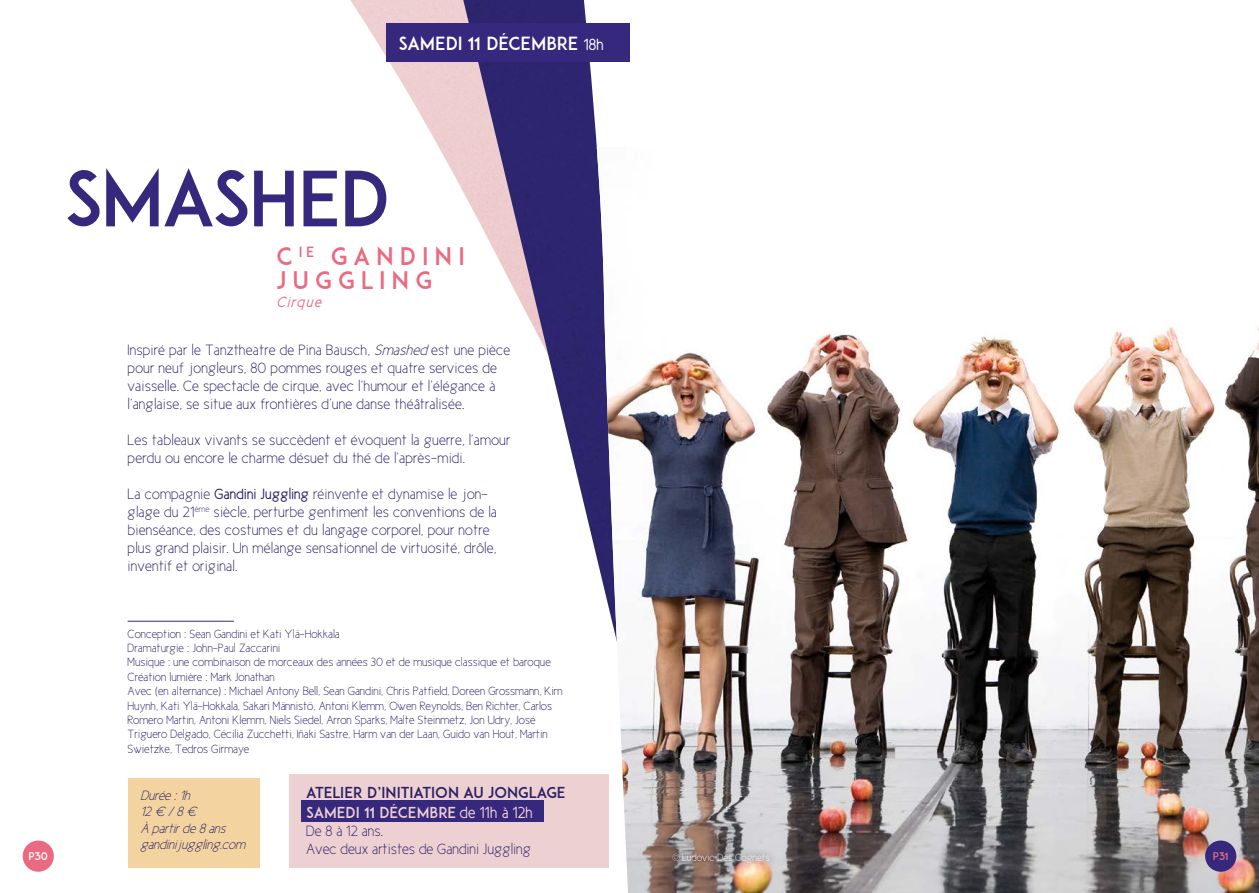
<style>
.page{position:relative;width:1259px;height:893px;background:#fff}
.page>*{position:absolute;margin:0;border:0;box-sizing:border-box;transform-origin:0 0}
.t1{font:75px "ADAM.CGPRO";letter-spacing:-.025em;color:#35287d}
.t2{font:24px/24px "ADAM.CGPRO";letter-spacing:.25em;color:#ea6b81}
.t3{font:18px "ADAM.CGPRO";color:#fff}
.t4{font:15px/18px "New Cicle Fina";letter-spacing:.01em;color:#291f65}
.t5{font:15px/19.8px "ADAM.CGPRO";color:#291f65}
.t6{font:italic 15px "New Cicle Gordita";letter-spacing:.1em;color:#ea6b81}
.t7{font:italic 13.5px/16.2px "New Cicle Fina";color:#291f65}
.t8{font:12px/14.4px "New Cicle Fina";color:#291f65}
.t9{font:10.5px "New Cicle Fina";color:#fff}
.t10{font:10.5px "ADAM.CGPRO";color:#fff}
.t11{font:10.5px "ADAM.CGPRO";color:#ea6b81}
.s1{font-family:"New Cicle Gordita";font-size:16.5px}
.s2{font-style:italic}
.s3{font-family:"New Cicle Gordita"}
.s4{color:#edd0d2}
.s5{font-family:"New Cicle Gordita";font-size:16.5px;color:#edd0d2}
.s6{font-family:"Montserrat";font-weight:100}
</style>
<div class="page">
<img style="left:350px;top:0;width:113px;height:191px">
<div style="left:289px;top:774px;width:319px;height:93px;background:#edd0d2"></div>
<div style="left:301px;top:800px;width:242px;height:22px;background:#35287d"></div>
<div style="left:128px;top:778px;width:131px;height:89px;background:#f3d4a0"></div>
<hr style="left:128px;top:621px;width:106px;height:1px;background:#35287d">
<img style="left:463px;top:0;width:112px;height:868px">
<svg style="left:575px;top:0;width:55px;height:868px"></svg>
<img style="left:597px;top:147px;width:662px;height:746px">
<div style="left:665px;top:846px;width:111px;height:24px;background:#000;opacity:.75"></div>
<div style="left:386px;top:23px;width:243px;height:39px;background:#35287d"></div>
<div style="left:23px;top:840px;width:31px;height:32px;background:#ea6b81;border-radius:50%"></div>
<div style="left:1205px;top:840px;width:31px;height:32px;background:#35287d;border-radius:50%"></div>
<p class="t3" style="left:398px;top:32px;width:207px">SAMEDI 11 DÉCEMBRE <span class="s1">18h</span></p>
<h1 class="t1" style="left:64px;top:153px;width:328px">SMASHED</h1>
<h2 class="t2" style="left:276px;top:244px;width:190px">C <sup>IE</sup> GANDINI<br>JUGG LING</h2>
<p class="t6" style="left:276px;top:294px;width:46px">Cirque</p>
<p class="t4" style="left:128px;top:341px;width:384px">Inspiré par le Tanztheatre de Pina Bausch, <span class="s2">Smashed</span> est une pièce pour neuf jongleurs, 80 pommes rouges et quatre services de vaisselle. Ce spectacle de cirque, avec l’humour et l’élégance à l’anglaise, se situe aux frontières d’une danse théâtralisée.</p>
<p class="t4" style="left:128px;top:431px;width:384px">Les tableaux vivants se succèdent et évoquent la guerre, l’amour perdu ou encore le charme désuet du thé de l’après-midi.</p>
<p class="t4" style="left:128px;top:485px;width:371px">La compagnie <span class="s3">Gandini Juggling</span> réinvente et dynamise le jon&shy;glage du 21<sup>ème</sup> siècle, perturbe gentiment les conventions de la bienséance, des costumes et du langage corporel, pour notre plus grand plaisir. Un mélange sensationnel de virtuosité, drôle, inventif et original.</p>
<p class="t8" style="left:128px;top:626px;width:437px">Conception : Sean Gandini et Kati Ylä-Hokkala<br>Dramaturgie : John-Paul Zaccarini<br>Musique : une combinaison de morceaux des années 30 et de musique classique et baroque Création lumière : Mark Jonathan<br>Avec (en alternance) : Michael Antony Bell, Sean Gandini, Chris Patfield, Doreen Grossmann, Kim Huynh, Kati Ylä-Hokkala, Sakari Männistö, Antoni Klemm, Owen Reynolds, Ben Richter, Carlos Romero Martin, Antoni Klemm, Niels Siedel, Arron Sparks, Malte Steinmetz, Jon Udry, José Triguero Delgado, Cécilia Zucchetti, Iñaki Sastre, Harm van der Laan, Guido van Hout, Martin Swietzke, Tedros Girmaye</p>
<p class="t5" style="left:306px;top:782px;width:261px">ATELIER D’INITIATION AU JONGLAGE<br><span class="s4">SAMEDI 11 DÉCEMBRE</span> <span class="s5">de 11h à 12h</span></p>
<p class="t4" style="left:306px;top:822px;width:226px">De 8 à 12 ans.<br>Avec deux artistes de Gandini Juggling</p>
<p class="t7" style="left:140px;top:788px;width:106px">Durée : 1h<br>12 € / 8 €<br>À partir de 8 ans gandinijuggling.com</p>
<p class="t10" style="left:29px;top:849px;width:21px">P30</p>
<p class="t11" style="left:1212px;top:849px;width:17px">P31</p>
<p class="t9" style="left:672px;top:851px;width:99px"><span class="s6">©</span> Ludovic Des Cognets</p>
</div>
